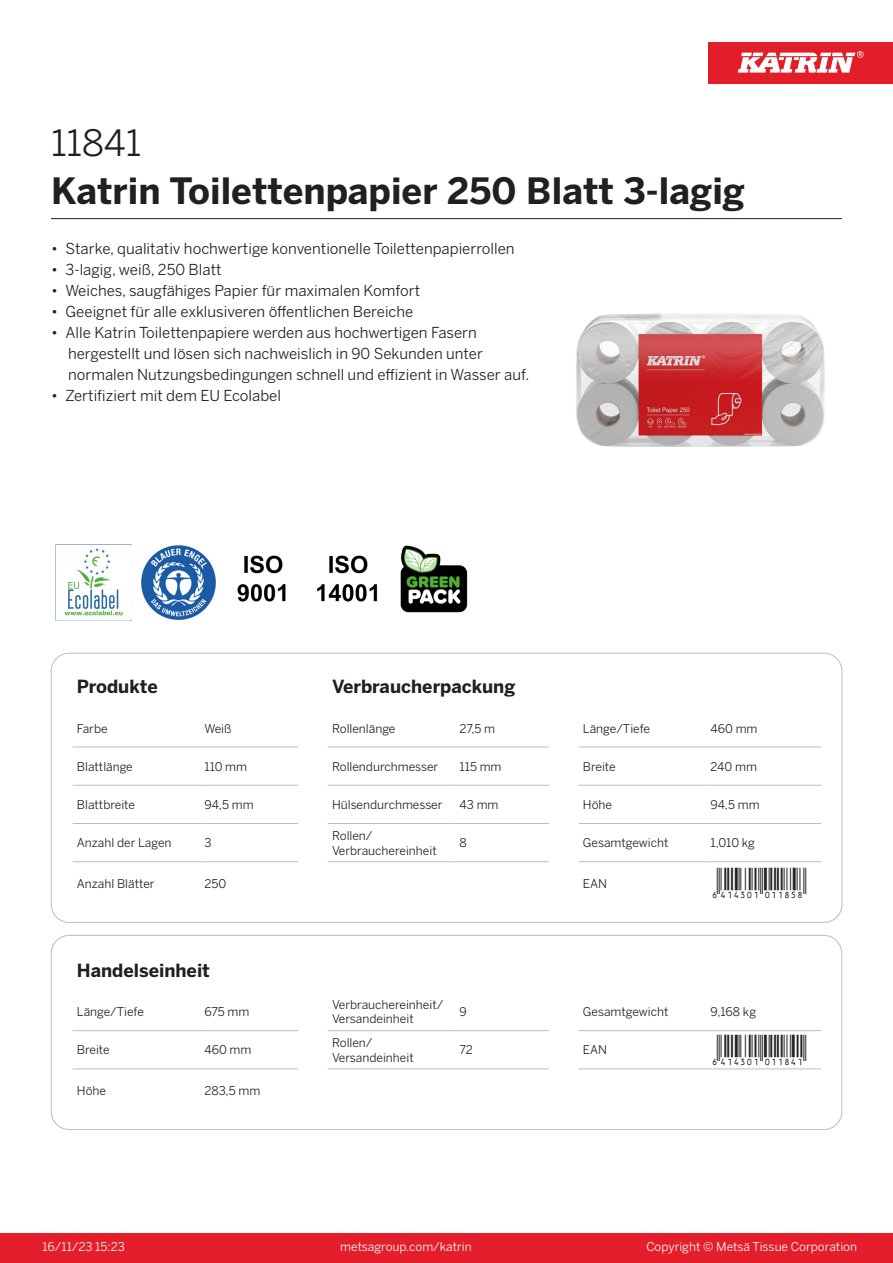
<style>
.page{position:relative;width:893px;height:1263px;background:#fff}
.page>*{position:absolute;margin:0;border:0;box-sizing:border-box;transform-origin:0 0}
.Product_Name{font:700 36px "Benton Sans";color:#231f20}
.External_material_co{font:36px "Benton Sans";color:#231f20}
.T_EAN{font:30px "Viisas EAN Matala";color:#231f20}
.T_TableHeader{font:700 18px "Benton Sans";color:#231f20}
.MarketingBullets{font:15px/21px "Benton Sans";color:#231f20}
.T_TableBody{font:12px/14.4px "Benton Sans";color:#231f20}
.t1{font:12px "Benton Sans";color:#fff}
</style>
<div class="page">
<div style="left:0;top:1233px;width:893px;height:30px;background:#e41e2b"></div>
<div style="left:708px;top:43px;width:185px;height:41px;background:#e31e28"></div>
<svg style="left:738px;top:51px;width:126px;height:22px"></svg>
<hr style="left:73px;top:747px;width:127px;height:1px;background:#bcbdc0">
<hr style="left:200px;top:747px;width:98px;height:1px;background:#bcbdc0">
<hr style="left:328px;top:747px;width:127px;height:1px;background:#bcbdc0">
<hr style="left:455px;top:747px;width:94px;height:1px;background:#bcbdc0">
<hr style="left:579px;top:747px;width:127px;height:1px;background:#bcbdc0">
<hr style="left:706px;top:747px;width:115px;height:1px;background:#bcbdc0">
<hr style="left:73px;top:785px;width:127px;height:1px;background:#bcbdc0">
<hr style="left:200px;top:785px;width:98px;height:1px;background:#bcbdc0">
<hr style="left:328px;top:785px;width:127px;height:1px;background:#bcbdc0">
<hr style="left:455px;top:785px;width:94px;height:1px;background:#bcbdc0">
<hr style="left:579px;top:785px;width:127px;height:1px;background:#bcbdc0">
<hr style="left:706px;top:785px;width:115px;height:1px;background:#bcbdc0">
<hr style="left:73px;top:823px;width:127px;height:1px;background:#bcbdc0">
<hr style="left:200px;top:823px;width:98px;height:1px;background:#bcbdc0">
<hr style="left:328px;top:823px;width:127px;height:1px;background:#bcbdc0">
<hr style="left:455px;top:823px;width:94px;height:1px;background:#bcbdc0">
<hr style="left:579px;top:823px;width:127px;height:1px;background:#bcbdc0">
<hr style="left:706px;top:823px;width:115px;height:1px;background:#bcbdc0">
<hr style="left:73px;top:861px;width:127px;height:1px;background:#bcbdc0">
<hr style="left:200px;top:861px;width:98px;height:1px;background:#bcbdc0">
<hr style="left:328px;top:861px;width:127px;height:1px;background:#bcbdc0">
<hr style="left:455px;top:861px;width:94px;height:1px;background:#bcbdc0">
<hr style="left:579px;top:861px;width:127px;height:1px;background:#bcbdc0">
<hr style="left:706px;top:861px;width:115px;height:1px;background:#bcbdc0">
<hr style="left:73px;top:1030px;width:127px;height:1px;background:#bcbdc0">
<hr style="left:200px;top:1030px;width:98px;height:1px;background:#bcbdc0">
<hr style="left:328px;top:1030px;width:127px;height:1px;background:#bcbdc0">
<hr style="left:455px;top:1030px;width:94px;height:1px;background:#bcbdc0">
<hr style="left:579px;top:1030px;width:127px;height:1px;background:#bcbdc0">
<hr style="left:706px;top:1030px;width:115px;height:1px;background:#bcbdc0">
<hr style="left:73px;top:1069px;width:127px;height:1px;background:#bcbdc0">
<hr style="left:200px;top:1069px;width:98px;height:1px;background:#bcbdc0">
<hr style="left:328px;top:1069px;width:127px;height:1px;background:#bcbdc0">
<hr style="left:455px;top:1069px;width:94px;height:1px;background:#bcbdc0">
<hr style="left:579px;top:1069px;width:127px;height:1px;background:#bcbdc0">
<hr style="left:706px;top:1069px;width:115px;height:1px;background:#bcbdc0">
<div style="left:51px;top:935px;width:791px;height:195px;border:1px solid #bcbdc0;border-radius:18px"></div>
<img style="left:576px;top:313px;width:249px;height:134px">
<img style="left:55px;top:544px;width:77px;height:77px">
<img style="left:141px;top:545px;width:75px;height:75px">
<img style="left:237px;top:555px;width:49px;height:47px">
<img style="left:317px;top:555px;width:61px;height:47px">
<img style="left:400px;top:545px;width:68px;height:68px">
<hr style="left:51px;top:218px;width:791px;height:1px;background:#231f20">
<p class="External_material_co" style="left:51px;top:121px;width:92px">11841</p>
<p class="Product_Name" style="left:51px;top:168px;width:695px">Katrin Toilettenpapier 250 Blatt 3-lagig</p>
<p class="MarketingBullets" style="left:51px;top:238px;width:465px">• Starke, qualitativ hochwertige konventionelle Toilettenpapierrollen</p>
<p class="MarketingBullets" style="left:51px;top:259px;width:172px">• 3-lagig, weiß, 250 Blatt</p>
<p class="MarketingBullets" style="left:51px;top:280px;width:371px">• Weiches, saugfähiges Papier für maximalen Komfort</p>
<p class="MarketingBullets" style="left:51px;top:301px;width:364px">• Geeignet für alle exklusiveren öffentlichen Bereiche</p>
<p class="MarketingBullets" style="left:68px;top:322px;width:463px;text-indent:-17px">• Alle Katrin Toilettenpapiere werden aus hochwertigen Fasern hergestellt und lösen sich nachweislich in 90 Sekunden unter normalen Nutzungsbedingungen schnell und effizient in Wasser auf.</p>
<p class="MarketingBullets" style="left:51px;top:385px;width:232px">• Zertifiziert mit dem EU Ecolabel</p>
<p class="T_TableHeader" style="left:77px;top:675px;width:82px">Produkte</p>
<p class="T_TableHeader" style="left:332px;top:675px;width:185px">Verbraucherpackung</p>
<p class="T_TableBody" style="left:77px;top:721px;width:32px">Farbe</p>
<p class="T_TableBody" style="left:204px;top:721px;width:29px">Weiß</p>
<p class="T_TableBody" style="left:332px;top:721px;width:65px">Rollenlänge</p>
<p class="T_TableBody" style="left:460px;top:721px;width:37px">27,5 m</p>
<p class="T_TableBody" style="left:583px;top:721px;width:68px">Länge/Tiefe</p>
<p class="T_TableBody" style="left:710px;top:721px;width:49px">460 mm</p>
<p class="T_TableBody" style="left:77px;top:759px;width:57px">Blattlänge</p>
<p class="T_TableBody" style="left:204px;top:759px;width:44px">110 mm</p>
<p class="T_TableBody" style="left:332px;top:759px;width:108px">Rollendurchmesser</p>
<p class="T_TableBody" style="left:460px;top:759px;width:43px">115 mm</p>
<p class="T_TableBody" style="left:583px;top:759px;width:34px">Breite</p>
<p class="T_TableBody" style="left:710px;top:759px;width:48px">240 mm</p>
<p class="T_TableBody" style="left:77px;top:797px;width:60px">Blattbreite</p>
<p class="T_TableBody" style="left:204px;top:797px;width:51px">94,5 mm</p>
<p class="T_TableBody" style="left:332px;top:797px;width:112px">Hülsendurchmesser</p>
<p class="T_TableBody" style="left:460px;top:797px;width:40px">43 mm</p>
<p class="T_TableBody" style="left:583px;top:797px;width:31px">Höhe</p>
<p class="T_TableBody" style="left:710px;top:797px;width:51px">94,5 mm</p>
<p class="T_TableBody" style="left:77px;top:836px;width:96px">Anzahl der Lagen</p>
<p class="T_TableBody" style="left:204px;top:836px;width:9px">3</p>
<p class="T_TableBody" style="left:332px;top:829px;width:42px">Rollen/</p>
<p class="T_TableBody" style="left:332px;top:843px;width:106px">Verbrauchereinheit</p>
<p class="T_TableBody" style="left:460px;top:836px;width:9px">8</p>
<p class="T_TableBody" style="left:583px;top:836px;width:87px">Gesamtgewicht</p>
<p class="T_TableBody" style="left:710px;top:836px;width:46px">1,010 kg</p>
<p class="T_TableBody" style="left:77px;top:876px;width:79px">Anzahl Blätter</p>
<p class="T_TableBody" style="left:204px;top:876px;width:23px">250</p>
<p class="T_TableBody" style="left:583px;top:876px;width:26px">EAN</p>
<p class="T_EAN" style="left:710px;top:868px;width:97px">*6414301011858*</p>
<p class="T_TableHeader" style="left:77px;top:959px;width:135px">Handelseinheit</p>
<p class="T_TableBody" style="left:77px;top:1005px;width:68px">Länge/Tiefe</p>
<p class="T_TableBody" style="left:204px;top:1005px;width:46px">675 mm</p>
<p class="T_TableBody" style="left:332px;top:997px;width:113px">Verbrauchereinheit/<br>Versandeinheit</p>
<p class="T_TableBody" style="left:460px;top:1005px;width:9px">9</p>
<p class="T_TableBody" style="left:583px;top:1005px;width:87px">Gesamtgewicht</p>
<p class="T_TableBody" style="left:710px;top:1005px;width:47px">9,168 kg</p>
<p class="T_TableBody" style="left:77px;top:1043px;width:34px">Breite</p>
<p class="T_TableBody" style="left:204px;top:1043px;width:49px">460 mm</p>
<p class="T_TableBody" style="left:332px;top:1036px;width:83px">Rollen/<br>Versandeinheit</p>
<p class="T_TableBody" style="left:460px;top:1043px;width:15px">72</p>
<p class="T_TableBody" style="left:583px;top:1043px;width:26px">EAN</p>
<p class="T_EAN" style="left:710px;top:1034px;width:97px">*6414301011841*</p>
<p class="T_TableBody" style="left:77px;top:1083px;width:31px">Höhe</p>
<p class="T_TableBody" style="left:204px;top:1083px;width:57px">283,5 mm</p>
<p class="t1" style="left:43px;top:1239px;width:84px">16/11/23 15:23</p>
<p class="t1" style="left:340px;top:1239px;width:133px">metsagroup.com/katrin</p>
<p class="t1" style="left:646px;top:1239px;width:212px">Copyright © Metsä Tissue Corporation</p>
</div>
